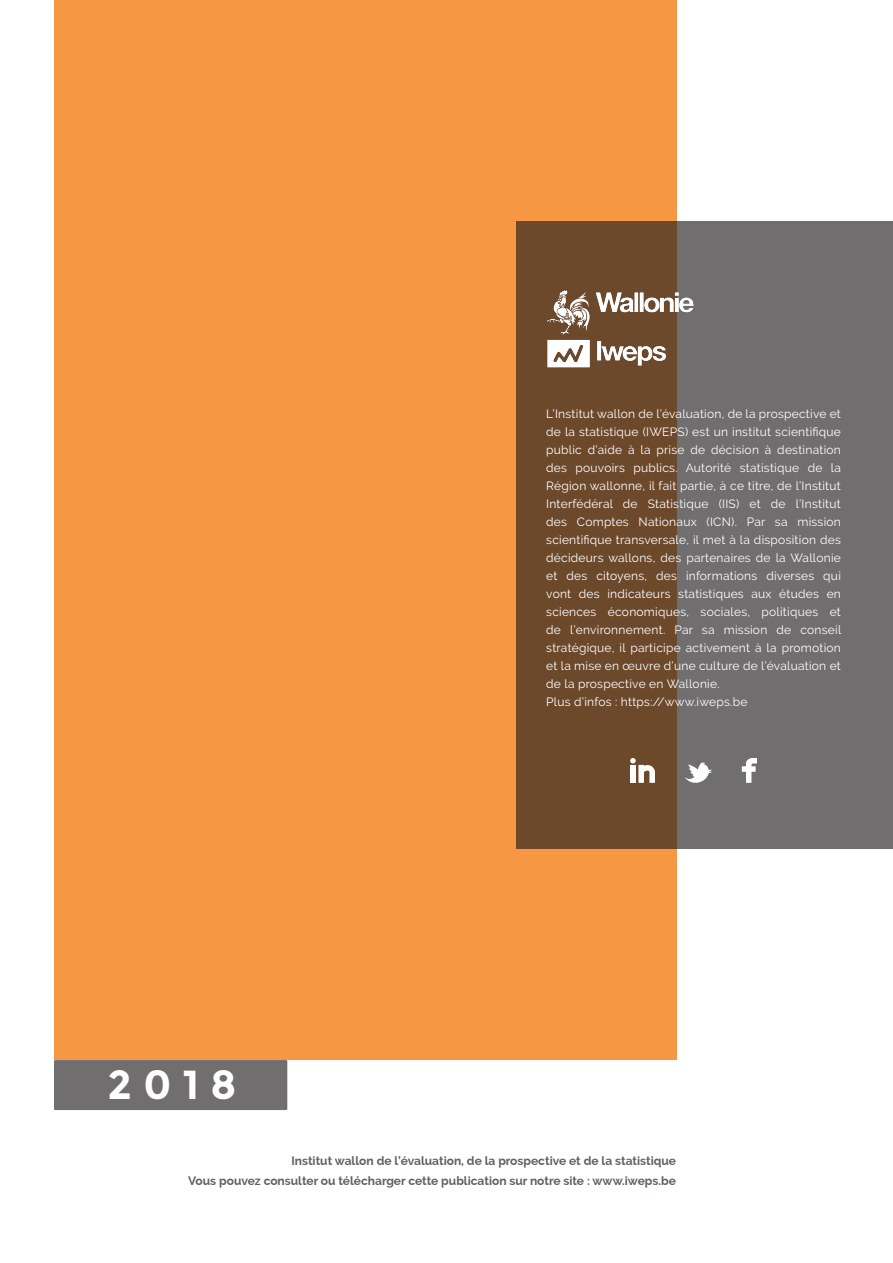
<style>
.page{position:relative;width:893px;height:1263px;background:#fff}
.page>*{position:absolute;margin:0;border:0;box-sizing:border-box;transform-origin:0 0}
.Texte_courant{font:700 40.5px "Montserrat";color:#fff}
.t1{font:12px/18px "Raleway";letter-spacing:.02em;color:#fff;text-align:justify}
.t2{font:700 12px "Raleway";color:#5f6263}
</style>
<div class="page">
<div style="left:54px;top:0;width:622px;height:1060px;background:#f69744"></div>
<svg style="left:516px;top:221px;width:377px;height:627px;background:#6e5f54"></svg>
<img style="left:527px;top:270px;width:186px;height:118px">
<div style="left:54px;top:1060px;width:233px;height:50px;background:#706e6e"></div>
<svg style="left:630px;top:758px;width:25px;height:25px"></svg>
<svg style="left:742px;top:758px;width:15px;height:25px"></svg>
<svg style="left:684px;top:762px;width:28px;height:25px"></svg>
<p class="Texte_courant" style="left:108px;top:1061px;width:130px">2018</p>
<p class="t1" style="left:546px;top:405px;width:297px">L’Institut wallon de l’évaluation, de la prospective et de la statistique (IWEPS) est un institut scientifique public d’aide à la prise de décision à destination des pouvoirs publics. Autorité statistique de la Région wallonne, il fait partie, à ce titre, de l’Institut Interfédéral de Statistique (IIS) et de l’Institut des Comptes Nationaux (ICN). Par sa mission scientifique transversale, il met à la disposition des décideurs wallons, des partenaires de la Wallonie et des citoyens, des informations diverses qui vont des indicateurs statistiques aux études en sciences économiques, sociales, politiques et de l’environnement. Par sa mission de conseil stratégique, il participe activement à la promotion et la mise en œuvre d’une culture de l’évaluation et de la prospective en Wallonie.</p>
<p class="t1" style="left:546px;top:693px;width:203px">Plus d’infos : https://www.iweps.be</p>
<p class="t2" style="left:291px;top:1154px;width:386px">Institut wallon de l’évaluation, de la prospective et de la statistique</p>
<p class="t2" style="left:188px;top:1174px;width:489px">Vous pouvez consulter ou télécharger cette publication sur notre site : www.iweps.be</p>
</div>
